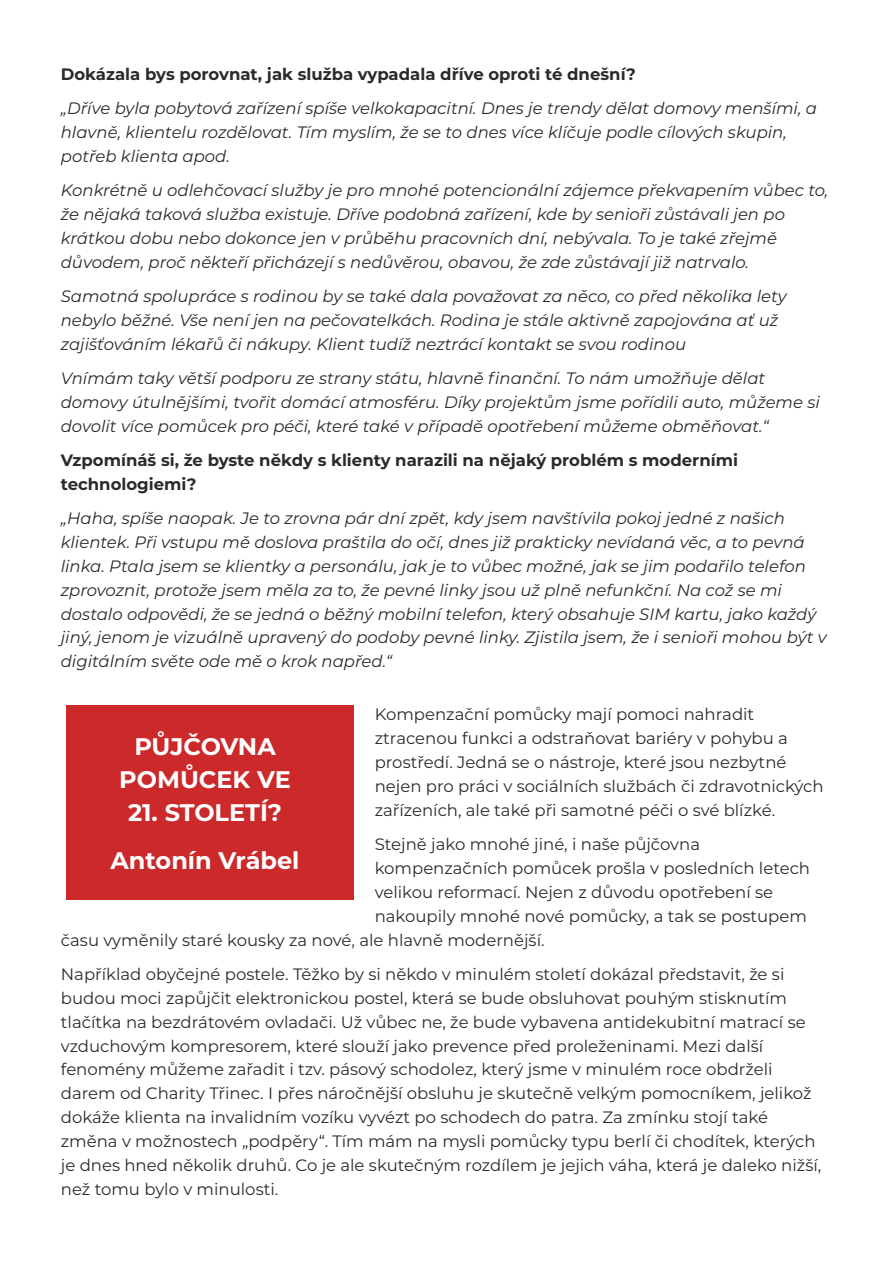
<style>
.page{position:relative;width:893px;height:1263px;background:#fff}
.page>*{position:absolute;margin:0;border:0;box-sizing:border-box;transform-origin:0 0}
.t1{font:700 24px/33.2px "Montserrat";color:#fff;text-align:center}
.t2{font:italic 16.5px/23.9px "Montserrat";color:#2b2a29}
.t3{font:16.5px/23.9px "Montserrat";color:#2b2a29}
.t4{font:700 16.5px/23.9px "Montserrat";color:#2b2a29}
</style>
<div class="page">
<div style="left:66px;top:705px;width:287px;height:194px;background:#cc292b"></div>
<p class="t4" style="left:61px;top:62px;width:576px">Dokázala bys porovnat, jak služba vypadala dříve oproti té dnešní?</p>
<p class="t2" style="left:61px;top:97px;width:758px">„Dříve byla pobytová zařízení spíše velkokapacitní. Dnes je trendy dělat domovy menšími, a hlavně, klientelu rozdělovat. Tím myslím, že se to dnes více klíčuje podle cílových skupin, potřeb klienta apod.</p>
<p class="t2" style="left:61px;top:178px;width:769px">Konkrétně u odlehčovací služby je pro mnohé potencionální zájemce překvapením vůbec to, že nějaká taková služba existuje. Dříve podobná zařízení, kde by senioři zůstávali jen po krátkou dobu nebo dokonce jen v průběhu pracovních dní, nebývala. To je také zřejmě důvodem, proč někteří přicházejí s nedůvěrou, obavou, že zde zůstávají již natrvalo.</p>
<p class="t2" style="left:61px;top:284px;width:727px">Samotná spolupráce s rodinou by se také dala považovat za něco, co před několika lety nebylo běžné. Vše není jen na pečovatelkách. Rodina je stále aktivně zapojována ať už zajišťováním lékařů či nákupy. Klient tudíž neztrácí kontakt se svou rodinou</p>
<p class="t2" style="left:61px;top:366px;width:761px">Vnímám taky větší podporu ze strany státu, hlavně finanční. To nám umožňuje dělat domovy útulnějšími, tvořit domácí atmosféru. Díky projektům jsme pořídili auto, můžeme si dovolit více pomůcek pro péči, které také v případě opotřebení můžeme obměňovat.“</p>
<p class="t4" style="left:61px;top:448px;width:679px">Vzpomínáš si, že byste někdy s klienty narazili na nějaký problém s moderními technologiemi?</p>
<p class="t2" style="left:61px;top:506px;width:768px">„Haha, spíše naopak. Je to zrovna pár dní zpět, kdy jsem navštívila pokoj jedné z našich klientek. Při vstupu mě doslova praštila do očí, dnes již prakticky nevídaná věc, a to pevná linka. Ptala jsem se klientky a personálu, jak je to vůbec možné, jak se jim podařilo telefon zprovoznit, protože jsem měla za to, že pevné linky jsou už plně nefunkční. Na což se mi dostalo odpovědi, že se jedná o běžný mobilní telefon, který obsahuje SIM kartu, jako každý jiný, jenom je vizuálně upravený do podoby pevné linky. Zjistila jsem, že i senioři mohou být v digitálním světe ode mě o krok napřed.“</p>
<p class="t3" style="left:375px;top:702px;width:450px">Kompenzační pomůcky mají pomoci nahradit ztracenou funkci a odstraňovat bariéry v pohybu a prostředí. Jedná se o nástroje, které jsou nezbytné nejen pro práci v sociálních službách či zdravotnických zařízeních, ale také při samotné péči o své blízké.</p>
<p class="t3" style="left:375px;top:832px;width:327px">Stejně jako mnohé jiné, i naše půjčovna</p>
<p class="t3" style="left:375px;top:856px;width:437px">kompenzačních pomůcek prošla v posledních letech</p>
<p class="t3" style="left:375px;top:880px;width:400px">velikou reformací. Nejen z důvodu opotřebení se</p>
<p class="t3" style="left:375px;top:904px;width:434px">nakoupily mnohé nové pomůcky, a tak se postupem</p>
<p class="t3" style="left:61px;top:928px;width:485px">času vyměnily staré kousky za nové, ale hlavně modernější.</p>
<p class="t3" style="left:61px;top:962px;width:762px">Například obyčejné postele. Těžko by si někdo v minulém století dokázal představit, že si budou moci zapůjčit elektronickou postel, která se bude obsluhovat pouhým stisknutím tlačítka na bezdrátovém ovladači. Už vůbec ne, že bude vybavena antidekubitní matrací se vzduchovým kompresorem, které slouží jako prevence před proleženinami. Mezi další fenomény můžeme zařadit i tzv. pásový schodolez, který jsme v minulém roce obdrželi darem od Charity Třinec. I přes náročnější obsluhu je skutečně velkým pomocníkem, jelikož dokáže klienta na invalidním vozíku vyvézt po schodech do patra. Za zmínku stojí také změna v možnostech „podpěry“. Tím mám na mysli pomůcky typu berlí či chodítek, kterých je dnes hned několik druhů. Co je ale skutečným rozdílem je jejich váha, která je daleko nižší, než tomu bylo v minulosti.</p>
<h1 class="t1" style="left:119px;top:730px;width:173px">PŮJČOVNA<br>POMŮCEK VE</h1>
<h1 class="t1" style="left:111px;top:789px;width:190px;line-height:47.8px">21. STOLETÍ?<br>Antonín Vrábel</h1>
</div>
